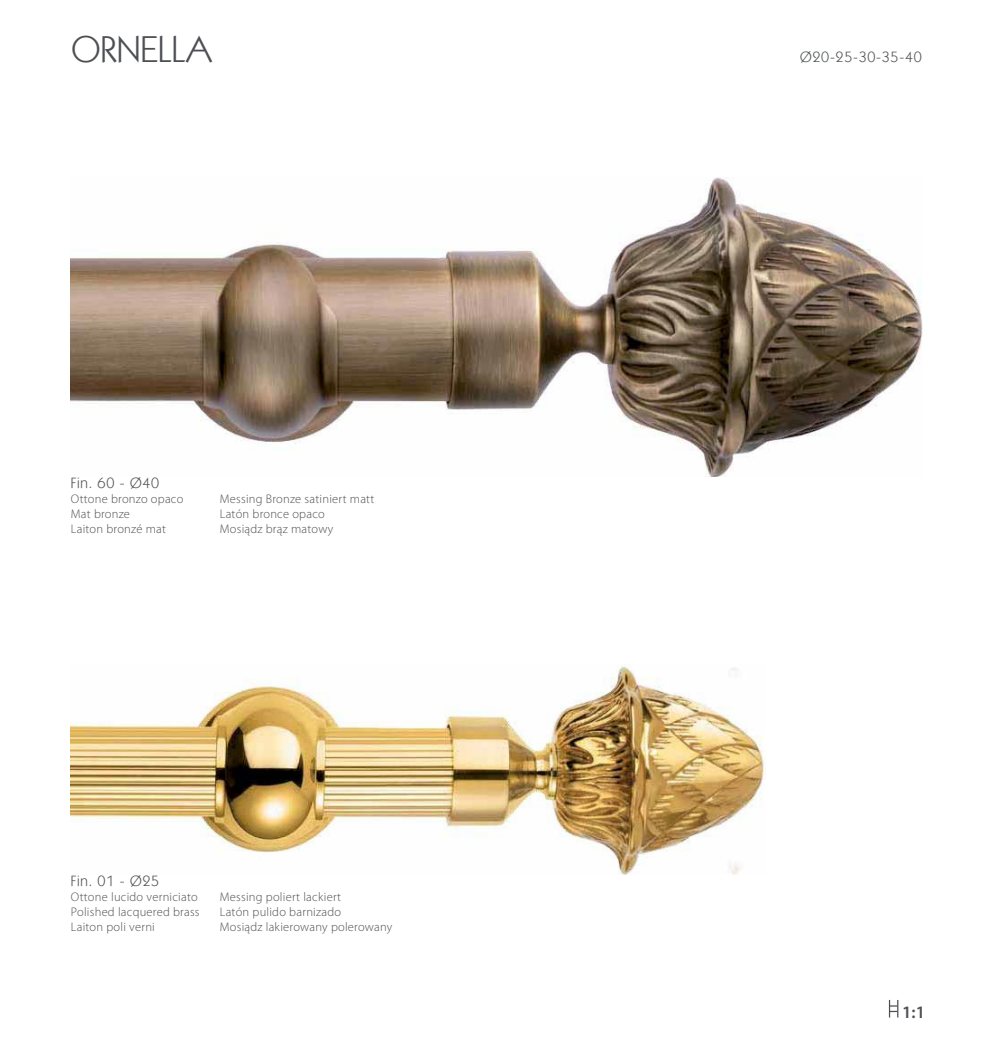
<style>
.page{position:relative;width:993px;height:1053px;background:#fff}
.page>*{position:absolute;margin:0;border:0;box-sizing:border-box;transform-origin:0 0}
.t1{font:37.5px "Kabel IT Cby BT";color:#4d4f52}
.t2{font:600 17.5px "Myriad Pro";color:#4d4f52}
.t3{font:15px "Kabel IT Cby BT";letter-spacing:.05em;color:#4d4f52}
.t4{font:300 12.5px/15px "Myriad Pro";letter-spacing:.02em;color:#4d4f52}
</style>
<div class="page">
<img style="left:71px;top:177px;width:850px;height:300px">
<img style="left:71px;top:666px;width:694px;height:208px">
<svg style="left:888px;top:1000px;width:10px;height:17px"></svg>
<h1 class="t1" style="left:72px;top:26px;width:141px">ORNELLA</h1>
<p class="t3" style="left:71px;top:474px;width:90px">Fin. 60 - Ø40</p>
<p class="t4" style="left:71px;top:491px;width:114px">Ottone bronzo opaco<br>Mat bronze<br>Laiton bronzé mat</p>
<p class="t4" style="left:220px;top:491px;width:156px">Messing Bronze satiniert matt<br>Latón bronce opaco<br>Mosiądz brąz matowy</p>
<p class="t3" style="left:71px;top:871px;width:90px">Fin. 01 - Ø25</p>
<p class="t4" style="left:71px;top:889px;width:130px">Ottone lucido verniciato<br>Polished lacquered brass<br>Laiton poli verni</p>
<p class="t4" style="left:220px;top:889px;width:174px">Messing poliert lackiert<br>Latón pulido barnizado<br>Mosiądz lakierowany polerowany</p>
<p class="t3" style="left:799px;top:48px;width:123px">Ø20-25-30-35-40</p>
<h2 class="t2" style="left:901px;top:1000px;width:24px">1:1</h2>
</div>
